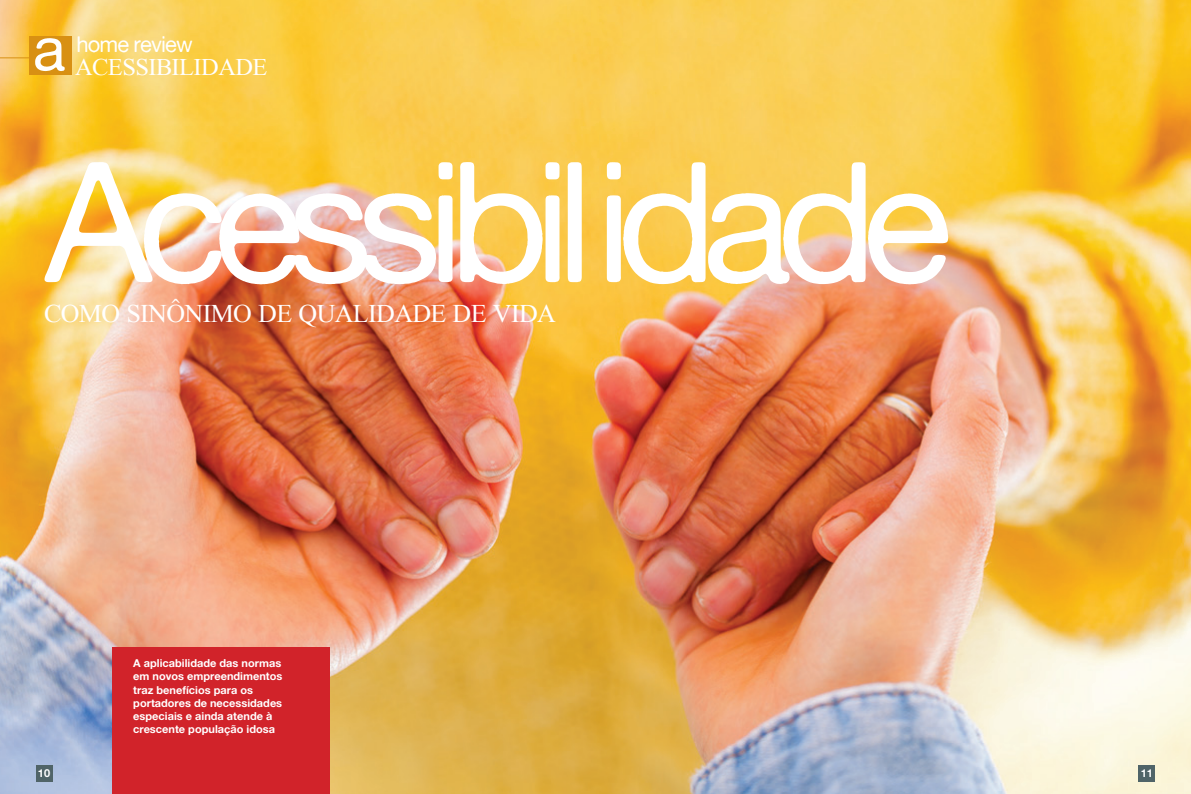
<style>
.page{position:relative;width:1191px;height:794px;background:#fff}
.page>*{position:absolute;margin:0;border:0;box-sizing:border-box;transform-origin:0 0}
.t1{font:168.4px "Alte Haas Grotesk";letter-spacing:-.09em;color:#fff}
.t2{font:61px "Alte Haas Grotesk";color:#fff}
.t3{font:26px "Doulos SIL";letter-spacing:-.025em;color:#fff}
.t4{font:24.4px "Doulos SIL";letter-spacing:-.02em;color:#fff}
.t5{font:22px "Alte Haas Grotesk";letter-spacing:-.04em;color:#fff}
.t6{font:11px/13.2px "Alte Haas Grotesk Bold";color:#fff}
</style>
<div class="page">
<img style="left:0;top:0;width:1191px;height:794px">
<div style="left:112px;top:648px;width:218px;height:146px;background:#d1232a"></div>
<div style="left:29px;top:37px;width:43px;height:38px;background:#d89013"></div>
<hr style="left:0;top:57px;width:31px;height:1px;background:#d89013">
<div style="left:1138px;top:765px;width:17px;height:16px;background:#506468"></div>
<div style="left:36px;top:765px;width:16px;height:16px;background:#506468"></div>
<h2 class="t2" style="left:33px;top:12px;width:34px">a</h2>
<h3 class="t5" style="left:76px;top:32px;width:118px">home review</h3>
<h3 class="t4" style="left:75px;top:47px;width:194px">ACESSIBILIDADE</h3>
<h1 class="t1" style="left:44px;top:122px;width:910px">Acessibilidade</h1>
<h3 class="t3" style="left:44px;top:292px;width:513px">COMO SINÔNIMO DE QUALIDADE DE VIDA</h3>
<p class="t6" style="left:133px;top:656px;width:151px">A aplicabilidade das normas em novos empreendimentos traz benefícios para os portadores de necessidades especiais e ainda atende à crescente população idosa</p>
<p class="t6" style="left:38px;top:766px;width:14px">10</p>
<p class="t6" style="left:1140px;top:766px;width:14px">11</p>
</div>
